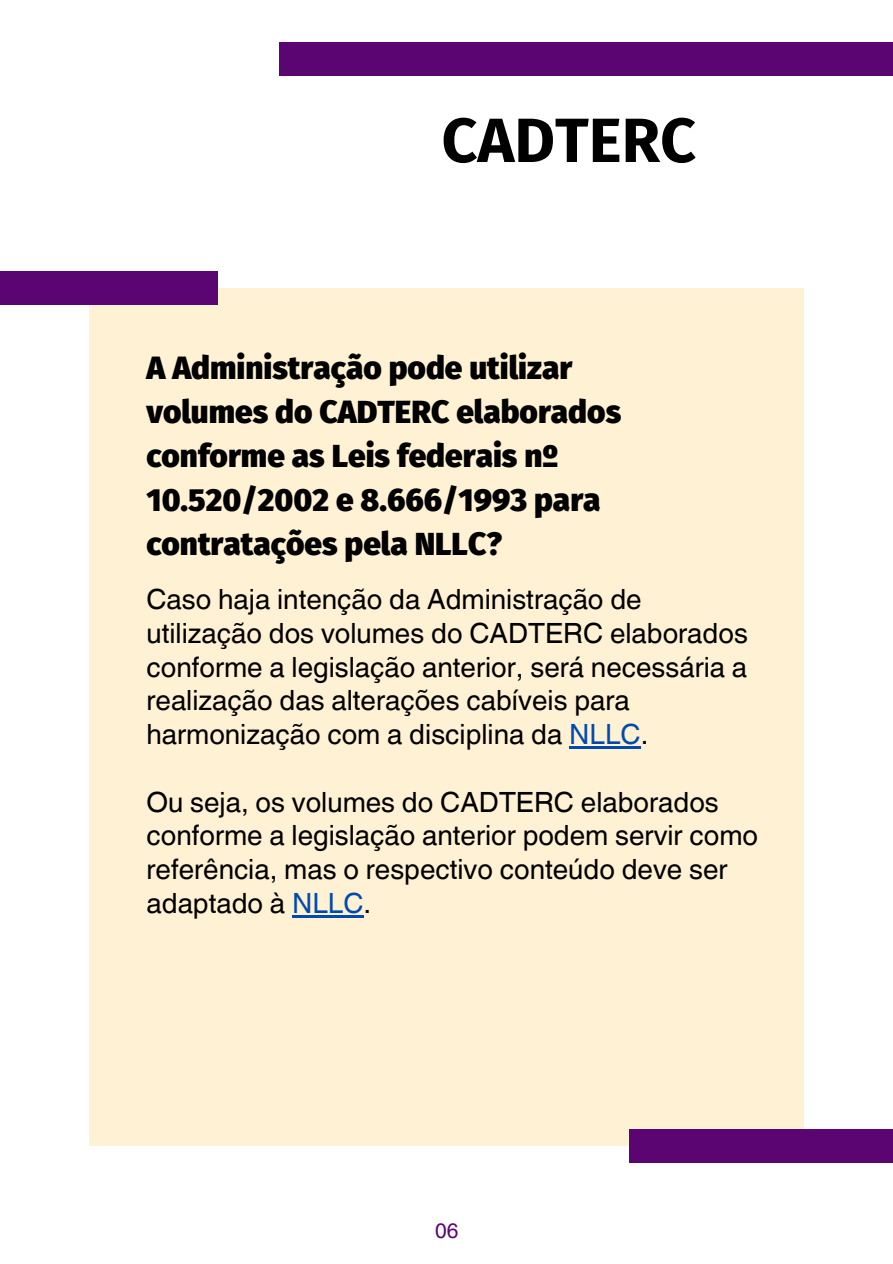
<style>
.page{position:relative;width:893px;height:1264px;background:#fff}
.page>*{position:absolute;margin:0;border:0;box-sizing:border-box;transform-origin:0 0}
.t1{font:700 62.4px "Fira Sans";color:#000}
.t2{font:900 31.5px/43.8px "Fira Sans";color:#000}
.t3{font:27.9px/33.8px "Helvetica World";color:#000}
.t4{font:21px "Helvetica World";color:#5a0572}
.s1{color:#004aad}
</style>
<div class="page">
<div style="left:89px;top:288px;width:715px;height:857px;background:#fff1d3"></div>
<div style="left:0;top:271px;width:217px;height:34px;background:#5a0572"></div>
<div style="left:279px;top:43px;width:613px;height:33px;background:#5a0572"></div>
<div style="left:629px;top:1129px;width:263px;height:34px;background:#5a0572"></div>
<hr style="left:569px;top:746px;width:71px;height:2px;background:#004aad">
<hr style="left:292px;top:915px;width:71px;height:2px;background:#004aad">
<h1 class="t1" style="left:441px;top:104px;width:256px">CADTERC</h1>
<p class="t2" style="left:146px;top:347px;width:476px">A Administração pode utilizar volumes do CADTERC elaborados conforme as Leis federais nº<br>10.520/2002 e 8.666/1993 para contratações pela NLLC?</p>
<p class="t3" style="left:146px;top:582px;width:603px">Caso haja intenção da Administração de utilização dos volumes do CADTERC elaborados conforme a legislação anterior, será necessária a realização das alterações cabíveis para harmonização com a disciplina da <span class="s1">NLLC</span>.</p>
<p class="t3" style="left:146px;top:785px;width:613px">Ou seja, os volumes do CADTERC elaborados conforme a legislação anterior podem servir como referência, mas o respectivo conteúdo deve ser adaptado à <span class="s1">NLLC</span>.</p>
<p class="t4" style="left:435px;top:1218px;width:25px">06</p>
</div>
